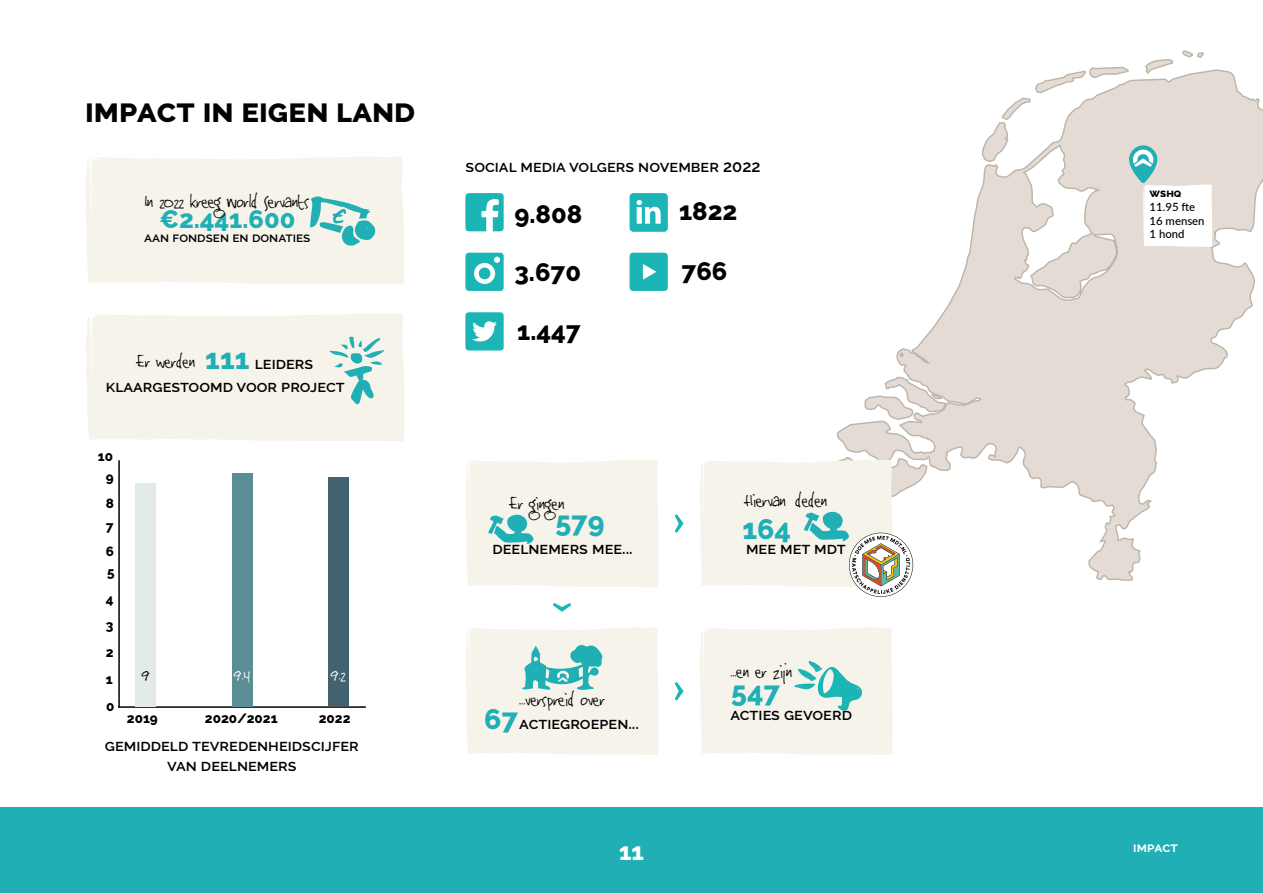
<style>
.page{position:relative;width:1263px;height:893px;background:#fff}
.page>*{position:absolute;margin:0;border:0;box-sizing:border-box;transform-origin:0 0}
.t1{font:800 33px "Raleway";color:#020203}
.t2{font:800 28.5px "Raleway";color:#20afb5}
.t3{font:27px "Jinky";color:#000}
.t4{font:27px "Jinky";color:#fff}
.t5{font:800 25.5px "Raleway";color:#000}
.t6{font:800 25.5px "Raleway";color:#20afb5}
.t7{font:800 25.5px "Raleway";color:#020203}
.t8{font:800 24px "Raleway";color:#fff}
.t9{font:600 16.5px/19.8px "Raleway";color:#000;text-align:center}
.t10{font:800 13.5px/26.8px "Raleway";color:#000}
.t11{font:600 13.5px "Raleway";color:#000}
.t12{font:700 13.5px "Raleway";color:#fff}
.t13{font:500 11.4px/13.6px "Lato";color:#000}
.t14{font:800 11.4px "Raleway";color:#000}
.s1{font-size:30px}
.s2{font-family:"Raleway";font-weight:800;font-size:28.5px;color:#20afb5}
.s3{font-family:"Raleway";font-weight:600;font-size:16.5px}
.s4{font-family:"Jinky";font-weight:400;font-size:27px}
.s5{font-weight:800;font-size:28.5px;color:#20afb5}
</style>
<div class="page">
<svg style="left:836px;top:69px;width:427px;height:512px"></svg>
<svg style="left:863px;top:376px;width:84px;height:44px"></svg>
<svg style="left:466px;top:460px;width:192px;height:127px;background:#eff1e9"></svg>
<svg style="left:466px;top:627px;width:192px;height:128px;background:#e5eee7"></svg>
<svg style="left:553px;top:603px;width:18px;height:9px"></svg>
<svg style="left:675px;top:682px;width:8px;height:18px"></svg>
<div style="left:85px;top:157px;width:319px;height:127px;background:#f6f3eb"></div>
<div style="left:86px;top:314px;width:319px;height:127px;background:#f6f3eb"></div>
<hr style="left:118px;top:460px;width:2px;height:248px;background:#000">
<hr style="left:118px;top:706px;width:248px;height:2px;background:#000">
<div style="left:136px;top:483px;width:20px;height:223px;background:#e2eaea"></div>
<div style="left:328px;top:478px;width:21px;height:228px;background:#436270"></div>
<div style="left:232px;top:473px;width:20px;height:233px;background:#5a8d95"></div>
<svg style="left:700px;top:627px;width:193px;height:128px;background:#ecf0e9"></svg>
<svg style="left:981px;top:50px;width:231px;height:197px"></svg>
<svg style="left:465px;top:253px;width:39px;height:38px"></svg>
<div style="left:479px;top:268px;width:11px;height:11px;background:#1cb5b5;border-radius:50%"></div>
<svg style="left:465px;top:193px;width:39px;height:38px"></svg>
<svg style="left:465px;top:312px;width:39px;height:39px"></svg>
<svg style="left:629px;top:253px;width:39px;height:38px"></svg>
<div style="left:629px;top:193px;width:39px;height:39px;background:#1cb5b5;border-radius:4px"></div>
<svg style="left:636px;top:200px;width:25px;height:24px"></svg>
<svg style="left:675px;top:514px;width:8px;height:19px"></svg>
<svg style="left:700px;top:456px;width:228px;height:141px"></svg>
<div style="left:0;top:808px;width:1263px;height:85px;background:#20afb5"></div>
<h1 class="t1" style="left:85px;top:91px;width:332px">impact in eigen land</h1>
<h3 class="t3" style="left:145px;top:187px;width:166px">In 2022 kreeg <span class="s1">W</span>orld <span class="s1">S</span>ervants</h3>
<h3 class="t6" style="left:159px;top:205px;width:137px">€2.441.600</h3>
<p class="t11" style="left:144px;top:230px;width:168px">aan fondsen en donaties</p>
<h3 class="t3" style="left:138px;top:347px;width:177px">Er werden <span class="s2">111</span> <span class="s3">leiders</span></h3>
<p class="t9" style="left:106px;top:376px;width:241px">klaargestoomd voor project</p>
<p class="t9" style="left:466px;top:156px;width:296px">social media volgers november 2022</p>
<h3 class="t7" style="left:679px;top:197px;width:60px">1822</h3>
<h3 class="t5" style="left:514px;top:199px;width:69px">9.808</h3>
<h3 class="t5" style="left:514px;top:257px;width:68px">3.670</h3>
<h3 class="t5" style="left:517px;top:317px;width:65px">1.447</h3>
<h3 class="t7" style="left:681px;top:256px;width:47px">766</h3>
<p class="t10" style="left:98px;top:446px;width:17px;line-height:21px;text-align:center">10<br>9</p>
<p class="t10" style="left:106px;top:491px;width:10px;line-height:23.1px">8<br>7</p>
<p class="t10" style="left:106px;top:538px;width:10px">6</p>
<p class="t10" style="left:106px;top:586px;width:46px">4<br>3<br>2<br>1 <span class="s4">9</span></p>
<h3 class="t3" style="left:745px;top:486px;width:84px">Hiervan deden</h3>
<h3 class="t3" style="left:510px;top:490px;width:55px">Er gingen</h3>
<h2 class="t2" style="left:555px;top:506px;width:51px">579</h2>
<h2 class="t2" style="left:742px;top:512px;width:50px">164</h2>
<p class="t9" style="left:492px;top:539px;width:142px">deelnemers mee...</p>
<p class="t9" style="left:746px;top:539px;width:101px">mee met mdt</p>
<p class="t10" style="left:107px;top:559px;width:9px">5</p>
<h3 class="t4" style="left:234px;top:661px;width:17px">9.4</h3>
<h3 class="t4" style="left:331px;top:661px;width:16px">9.2</h3>
<h3 class="t3" style="left:730px;top:657px;width:63px">...en er zijn</h3>
<h2 class="t2" style="left:731px;top:675px;width:50px">547</h2>
<p class="t9" style="left:730px;top:705px;width:123px">acties gevoerd</p>
<h3 class="t3" style="left:519px;top:685px;width:87px">...verspreid over</h3>
<p class="t9" style="left:484px;top:713px;width:156px"><span class="s5">67</span>actiegroepen...</p>
<p class="t10" style="left:106px;top:693px;width:10px">0</p>
<p class="t10" style="left:127px;top:704px;width:33px">2019</p>
<p class="t10" style="left:205px;top:704px;width:74px">2020/2021</p>
<p class="t10" style="left:319px;top:704px;width:33px">2022</p>
<p class="t9" style="left:105px;top:736px;width:256px">gemiddeld tevredenheidscijfer van deelnemers</p>
<p class="t14" style="left:1149px;top:187px;width:33px">wshq</p>
<p class="t13" style="left:1149px;top:200px;width:56px">11.95 fte<br>16 mensen<br>1 hond</p>
<h3 class="t8" style="left:619px;top:838px;width:26px">11</h3>
<p class="t12" style="left:1133px;top:840px;width:46px">impact</p>
</div>
